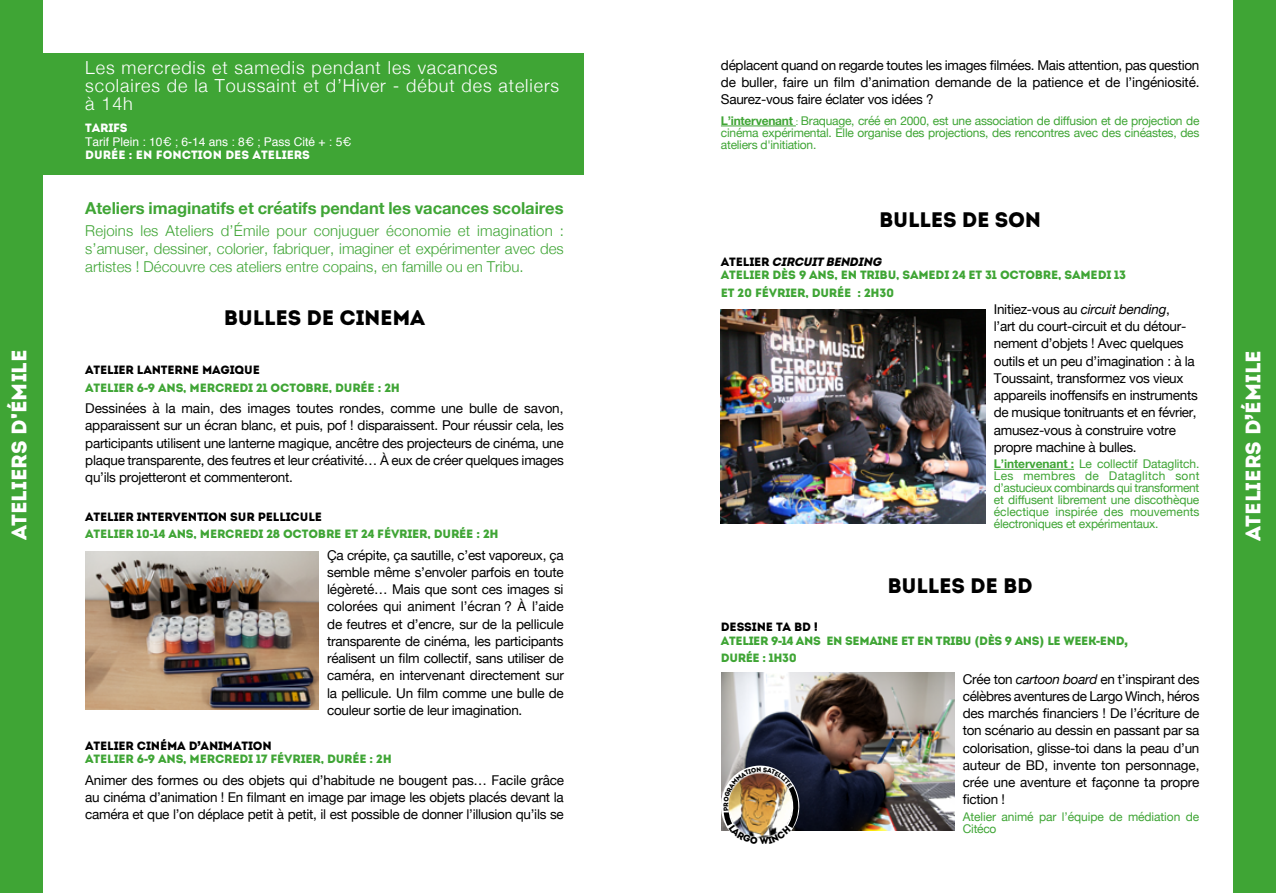
<style>
.page{position:relative;width:1276px;height:893px;background:#fff}
.page>*{position:absolute;margin:0;border:0;box-sizing:border-box;transform-origin:0 0}
.t1{font:21px "Intro";letter-spacing:-.015em;color:#000}
.t2{font:21px "Intro";color:#fff}
.t3{font:300 18px/18px "Helvetica Neue";letter-spacing:.05em;color:#fff}
.t4{font:700 16.5px "Helvetica Neue";letter-spacing:-.005em;color:#3fa535}
.t5{font:300 15px/18px "Helvetica Neue";color:#3fa535;text-align:justify}
.t6{font:13.5px/17.2px "Helvetica Neue";letter-spacing:-.02em;color:#000;text-align:justify}
.t7{font:12px/12px "Helvetica Neue";letter-spacing:-.02em;color:#3fa535;text-align:justify}
.t8{font:12px/13.5px "Intro";letter-spacing:-.015em;color:#3fa535}
.t9{font:12px "Helvetica";color:#fff}
.t10{font:12px "Intro";color:#fff}
.s1{font-family:"Arial";font-weight:900}
.s2{color:#000}
.s3{font-family:"Arial";font-weight:900;color:#000}
.s4{font-weight:700}
.s5{font-size:9px}
.s6{font-weight:900;font-style:italic;color:#000}
.s7{font-style:italic}
</style>
<div class="page">
<div style="left:0;top:0;width:43px;height:893px;background:#3fa535"></div>
<hr style="left:994px;top:469px;width:80px;height:1px;background:#3fa535">
<img style="left:721px;top:309px;width:264px;height:214px">
<div style="left:1233px;top:0;width:43px;height:893px;background:#3fa535"></div>
<div style="left:0;top:53px;width:584px;height:121px;background:#3fa535"></div>
<img style="left:721px;top:673px;width:233px;height:158px">
<img style="left:85px;top:552px;width:234px;height:157px">
<hr style="left:721px;top:126px;width:75px;height:1px;background:#3fa535">
<img style="left:721px;top:765px;width:81px;height:74px">
<h1 class="t2" style="left:6px;top:540px;width:192px;rotate:-90deg">ATELIERS D<span class="s1">'</span>ÉMILE</h1>
<h2 class="t3" style="left:85px;top:58px;width:475px">Les mercredis et samedis pendant les vacances scolaires de la Toussaint et d’Hiver - début des ateliers à 14h</h2>
<p class="t10" style="left:85px;top:121px;width:44px">TARIFS</p>
<p class="t9" style="left:85px;top:132px;width:267px">Tarif Plein : 10€ ; 6-14 ans : 8€ ; Pass Cité + : 5€</p>
<p class="t10" style="left:85px;top:148px;width:226px">DURÉE : EN FONCTION DES ATELIERS</p>
<p class="t4" style="left:85px;top:195px;width:480px">Ateliers imaginatifs et créatifs pendant les vacances scolaires</p>
<p class="t5" style="left:85px;top:221px;width:480px">Rejoins les Ateliers d’Émile pour conjuguer économie et imagination : s’amuser, dessiner, colorier, fabriquer, imaginer et expérimenter avec des artistes ! Découvre ces ateliers entre copains, en famille ou en Tribu.</p>
<h1 class="t1" style="left:224px;top:305px;width:203px">BULLES DE CINEMA</h1>
<p class="t8" style="left:85px;top:362px;width:316px;line-height:17.2px"><span class="s2">ATELIER LANTERNE MAGIQUE<br></span>ATELIER 6<span class="s1">-</span>9 ANS, MERCREDI 21 OCTOBRE, DURÉE : 2H</p>
<p class="t6" style="left:85px;top:400px;width:480px">Dessinées à la main, des images toutes rondes, comme une bulle de savon, apparaissent sur un écran blanc, et puis, pof ! disparaissent. Pour réussir cela, les participants utilisent une lanterne magique, ancêtre des projecteurs de cinéma, une plaque transparente, des feutres et leur créativité… À eux de créer quelques images qu’ils projetteront et commenteront.</p>
<p class="t8" style="left:85px;top:508px;width:415px;line-height:17.2px"><span class="s2">ATELIER INTERVENTION SUR PELLICULE<br></span>ATELIER 10<span class="s1">-</span>14 ANS, MERCREDI 28 OCTOBRE ET 24 FÉVRIER, DURÉE : 2H</p>
<p class="t6" style="left:327px;top:547px;width:238px">Ça crépite, ça sautille, c’est vaporeux, ça semble même s’envoler parfois en toute légèreté… Mais que sont ces images si colorées qui animent l’écran ? À l’aide de feutres et d’encre, sur de la pellicule transparente de cinéma, les participants réalisent un film collectif, sans utiliser de caméra, en intervenant directement sur la pellicule. Un film comme une bulle de couleur sortie de leur imagination.</p>
<p class="t8" style="left:85px;top:739px;width:308px"><span class="s2">ATELIER CINÉMA D</span><span class="s3">’</span><span class="s2">ANIMATION<br></span>ATELIER 6<span class="s1">-</span>9 ANS, MERCREDI 17 FÉVRIER, DURÉE : 2H</p>
<p class="t6" style="left:85px;top:772px;width:480px">Animer des formes ou des objets qui d’habitude ne bougent pas… Facile grâce au cinéma d’animation ! En filmant en image par image les objets placés devant la caméra et que l’on déplace petit à petit, il est possible de donner l’illusion qu’ils se</p>
<p class="t6" style="left:721px;top:57px;width:480px">déplacent quand on regarde toutes les images filmées. Mais attention, pas question de buller, faire un film d’animation demande de la patience et de l’ingéniosité.<br>Saurez-vous faire éclater vos idées ?</p>
<p class="t7" style="left:721px;top:115px;width:480px"><span class="s4">L’intervenant</span> <span class="s5">:</span> Braquage, créé en 2000, est une association de diffusion et de projection de cinéma expérimental. Elle organise des projections, des rencontres avec des cinéastes, des ateliers d'initiation.</p>
<h1 class="t1" style="left:879px;top:207px;width:164px">BULLES DE SON</h1>
<p class="t8" style="left:721px;top:255px;width:407px"><span class="s2">ATELIER</span> <span class="s6">CIRCUIT BENDING<br></span>ATELIER DÈS 9 ANS, EN TRIBU, SAMEDI 24 ET 31 OCTOBRE, SAMEDI 13</p>
<p class="t8" style="left:721px;top:286px;width:175px">ET 20 FÉVRIER, DURÉE : 2H30</p>
<p class="t6" style="left:994px;top:301px;width:205px;text-align:left">Initiez-vous au <span class="s7">circuit bending</span>,<br>l’art du court-circuit et du détour&shy;nement d’objets ! Avec quelques outils et un peu d’imagination : à la Toussaint, transformez vos vieux appareils inoffensifs en instruments de musique tonitruants et en février, amusez-vous à construire votre propre machine à bulles.</p>
<p class="t7" style="left:994px;top:459px;width:207px"><span class="s4">L’intervenant :</span> Le collectif Dataglitch.<br>Les membres de Dataglitch sont d’astucieux combinards qui transforment et diffusent librement une discothèque éclectique inspirée des mouvements électroniques et expérimentaux.</p>
<h1 class="t1" style="left:887px;top:573px;width:147px">BULLES DE BD</h1>
<p class="t8" style="left:721px;top:620px;width:409px"><span class="s2">DESSINE TA BD !<br></span>ATELIER 9<span class="s1">-</span>14 ANS EN SEMAINE ET EN TRIBU <span class="s1">(</span>DÈS 9 ANS<span class="s1">)</span> LE WEEK<span class="s1">-</span>END<span class="s1">,</span></p>
<p class="t8" style="left:721px;top:651px;width:77px">DURÉE : 1H30</p>
<p class="t6" style="left:963px;top:671px;width:238px">Crée ton <span class="s7">cartoon board</span> en t’inspirant des célèbres aventures de Largo Winch, héros des marchés financiers ! De l’écriture de ton scénario au dessin en passant par sa colorisation, glisse-toi dans la peau d’un auteur de BD, invente ton personnage, crée une aventure et façonne ta propre fiction !</p>
<p class="t7" style="left:963px;top:811px;width:238px">Atelier animé par l’équipe de médiation de<br>Citéco</p>
<h1 class="t2" style="left:1240px;top:541px;width:192px;rotate:-90deg">ATELIERS D<span class="s1">’</span>ÉMILE</h1>
</div>
